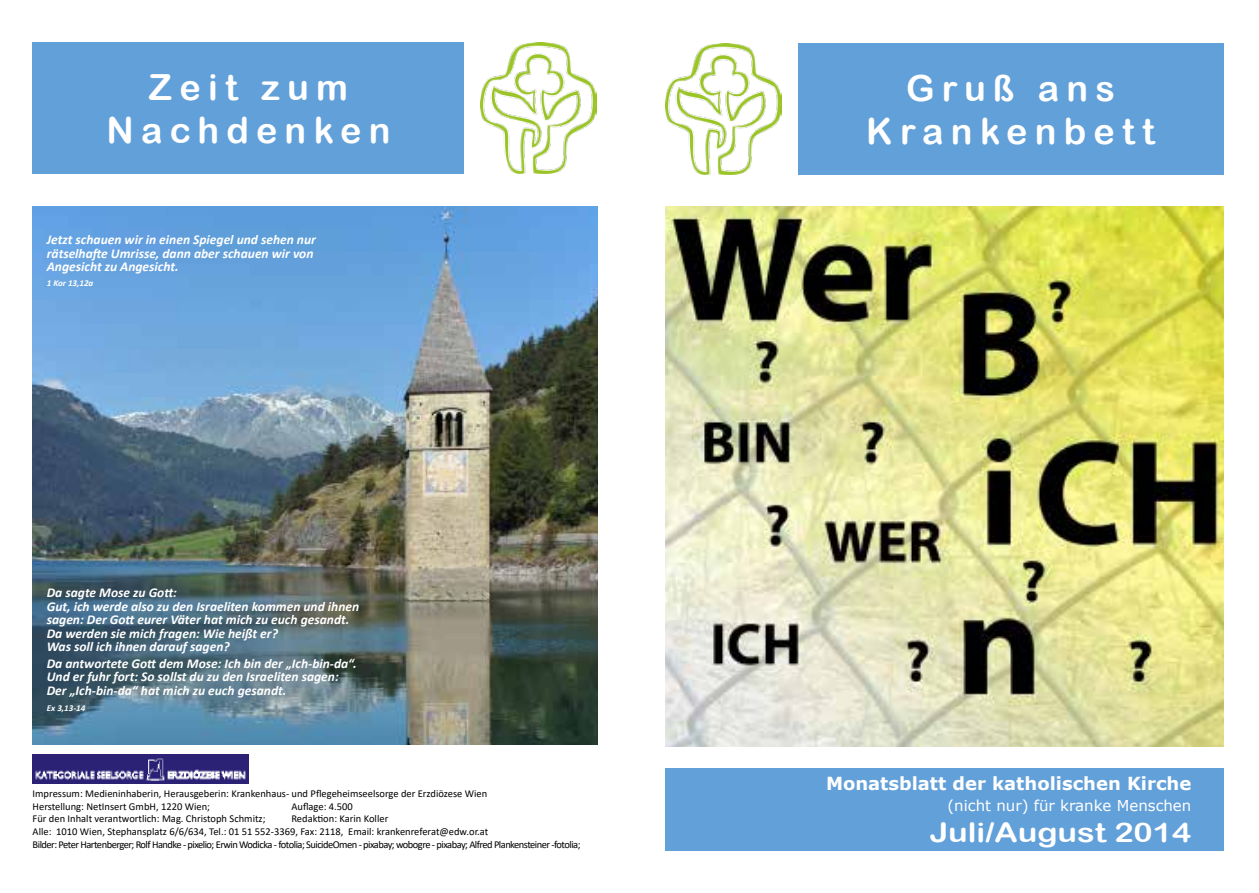
<style>
.page{position:relative;width:1259px;height:893px;background:#fff}
.page>*{position:absolute;margin:0;border:0;box-sizing:border-box;transform-origin:0 0}
.t1{font:36px/43.2px "Arial Rounded MT Bold";letter-spacing:.2em;color:#fff;text-align:center}
.t2{font:27px "Arial Rounded MT Bold";color:#fff;scale:1.2 1}
.t3{font:700 18px "Verdana";color:#fff}
.t4{font:15px "Verdana";color:#fff}
.t5{font:italic 700 13.5px/13.5px "Calibri";color:#fff}
.t6{font:10.5px/12.6px "Calibri";letter-spacing:-.05em;color:#000}
.t7{font:10.5px/12.6px "Calibri";color:#000}
.t8{font:italic 700 9px "Calibri";color:#fff}
</style>
<div class="page">
<img style="left:665px;top:206px;width:558px;height:540px">
<div style="left:798px;top:43px;width:425px;height:132px;background:#62a0d9"></div>
<div style="left:665px;top:768px;width:558px;height:83px;background:#62a0d9"></div>
<img style="left:665px;top:43px;width:116px;height:132px">
<div style="left:33px;top:43px;width:431px;height:131px;background:#62a0d9"></div>
<img style="left:480px;top:43px;width:117px;height:131px">
<img style="left:33px;top:206px;width:564px;height:538px">
<img style="left:33px;top:755px;width:215px;height:28px">
<h1 class="t1" style="left:106px;top:65px;width:285px">Zeit zum<br>Nachdenken</h1>
<p class="t5" style="left:47px;top:232px;width:271px">Jetzt schauen wir in einen Spiegel und sehen nur rätselhafte Umrisse, dann aber schauen wir von<br>Angesicht zu Angesicht.</p>
<p class="t8" style="left:47px;top:277px;width:48px">1 Kor 13,12a</p>
<p class="t5" style="left:47px;top:586px;width:314px">Da sagte Mose zu Gott:<br>Gut, ich werde also zu den Israeliten kommen und ihnen sagen: Der Gott eurer Väter hat mich zu euch gesandt.<br>Da werden sie mich fragen: Wie heißt er?<br>Was soll ich ihnen darauf sagen?</p>
<p class="t5" style="left:47px;top:656px;width:311px">Da antwortete Gott dem Mose: Ich bin der „Ich-bin-da“.<br>Und er fuhr fort: So sollst du zu den Israeliten sagen:<br>Der „Ich-bin-da“ hat mich zu euch gesandt.</p>
<p class="t8" style="left:47px;top:702px;width:40px">Ex 3,13-14</p>
<p class="t7" style="left:33px;top:787px;width:456px">Impressum: Medieninhaberin, Herausgeberin: Krankenhaus- und Pflegeheimseelsorge der Erzdiözese Wien<br>Herstellung: NetInsert GmbH, 1220 Wien;</p>
<p class="t7" style="left:291px;top:800px;width:63px">Auflage: 4.500</p>
<p class="t6" style="left:33px;top:812px;width:549px;text-indent:259px">Redaktion: Karin Koller<br>Alle: 1010 Wien, Stephansplatz 6/6/634, Tel.: 01 51 552-3369, Fax: 2118, Email: krankenreferat@edw.or.at<br>Bilder: Peter Hartenberger; Rolf Handke - pixelio; Erwin Wodicka - fotolia; SuicideOmen - pixabay; wobogre - pixabay; Alfred Plankensteiner -fotolia;</p>
<p class="t7" style="left:33px;top:812px;width:234px">Für den Inhalt verantwortlich: Mag. Christoph Schmitz;</p>
<h1 class="t1" style="left:866px;top:66px;width:290px">Gruß ans<br>Krankenbett</h1>
<h3 class="t3" style="left:826px;top:770px;width:367px">Monatsblatt der katholischen Kirche</h3>
<p class="t4" style="left:947px;top:795px;width:245px">(nicht nur) für kranke Menschen</p>
<h2 class="t2" style="left:929px;top:817px;width:219px">Juli/August 2014</h2>
</div>
